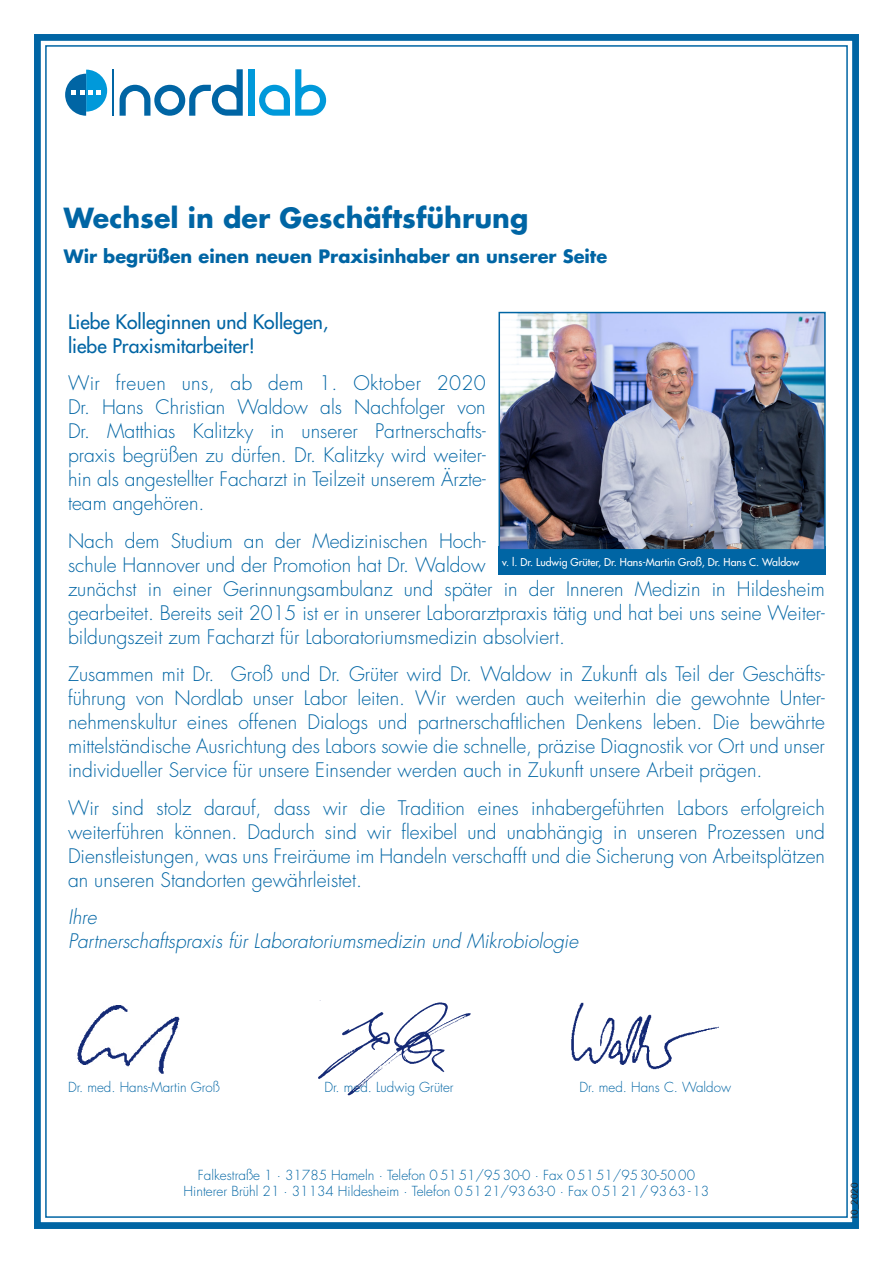
<style>
.page{position:relative;width:893px;height:1263px;background:#fff}
.page>*{position:absolute;margin:0;border:0;box-sizing:border-box;transform-origin:0 0}
.t1{font:700 27px "Futura Std";color:#0065a4}
.t2{font:300 19.5px/24px "Futura Std";color:#0065a4;text-align:justify}
.t3{font:italic 300 19.5px/24px "Futura Std";color:#0065a4}
.t4{font:500 19.5px/24px "Futura Std";color:#0065a4}
.t5{font:700 18px "Futura Std";color:#0065a4}
.t6{font:300 13.5px/16.5px "Futura Std";color:#0065a4;text-align:center}
.t7{font:500 10.5px "Futura Std";color:#fff}
.t8{font:9px "Futura Std";color:#231f20}
</style>
<div class="page">
<div style="left:34px;top:34px;width:825px;height:1195px;border:7px solid #0065a4"></div>
<hr style="left:113px;top:69px;width:1px;height:47px;background:#0065a4">
<svg style="left:65px;top:70px;width:42px;height:46px"></svg>
<div style="left:248px;top:69px;width:6px;height:47px;background:#0099da"></div>
<svg style="left:259px;top:69px;width:67px;height:47px"></svg>
<svg style="left:120px;top:69px;width:123px;height:47px"></svg>
<img style="left:77px;top:1005px;width:103px;height:69px">
<img style="left:318px;top:1000px;width:153px;height:96px">
<img style="left:571px;top:1002px;width:147px;height:68px">
<div style="left:499px;top:546px;width:327px;height:29px;background:#0065a4"></div>
<img style="left:501px;top:315px;width:322px;height:233px">
<div style="left:498px;top:312px;width:328px;height:239px;border:2px solid #0065a4"></div>
<h1 class="t1" style="left:64px;top:200px;width:466px">Wechsel in der Geschäftsführung</h1>
<p class="t5" style="left:64px;top:244px;width:545px">Wir begrüßen einen neuen Praxisinhaber an unserer Seite</p>
<p class="t4" style="left:68px;top:310px;width:262px">Liebe Kolleginnen und Kollegen, liebe Praxismitarbeiter!</p>
<p class="t2" style="left:68px;top:372px;width:419px">Wir freuen uns, ab dem 1. Oktober 2020<br>Dr. Hans Christian Waldow als Nachfolger von Dr. Matthias Kalitzky in unserer Partnerschafts&shy;praxis begrüßen zu dürfen. Dr. Kalitzky wird weiter&shy;hin als angestellter Facharzt in Teilzeit unserem Ärzte&shy;team angehören.</p>
<p class="t2" style="left:68px;top:529px;width:758px;text-align:left">Nach dem Studium an der Medizinischen Hoch-<br>schule Hannover und der Promotion hat Dr. Waldow<br>zunächst in einer Gerinnungsambulanz und später in der Inneren Medizin in Hildesheim gearbeitet. Bereits seit 2015 ist er in unserer Laborarztpraxis tätig und hat bei uns seine Weiter&shy;bildungszeit zum Facharzt für Laboratoriumsmedizin absolviert.</p>
<p class="t2" style="left:68px;top:663px;width:758px">Zusammen mit Dr. Groß und Dr. Grüter wird Dr. Waldow in Zukunft als Teil der Geschäfts&shy;führung von Nordlab unser Labor leiten. Wir werden auch weiterhin die gewohnte Unter&shy;nehmenskultur eines offenen Dialogs und partnerschaftlichen Denkens leben. Die bewährte mittelständische Ausrichtung des Labors sowie die schnelle, präzise Diagnostik vor Ort und unser individueller Service für unsere Einsender werden auch in Zukunft unsere Arbeit prägen.</p>
<p class="t2" style="left:68px;top:796px;width:758px">Wir sind stolz darauf, dass wir die Tradition eines inhabergeführten Labors erfolgreich weiterführen können. Dadurch sind wir flexibel und unabhängig in unseren Prozessen und Dienstleistungen, was uns Freiräume im Handeln verschafft und die Sicherung von Arbeitsplätzen an unseren Standorten gewährleistet.</p>
<p class="t3" style="left:68px;top:906px;width:512px">Ihre<br>Partnerschaftspraxis für Laboratoriumsmedizin und Mikrobiologie</p>
<p class="t7" style="left:502px;top:556px;width:299px">v. l. Dr. Ludwig Grüter, Dr. Hans-Martin Groß, Dr. Hans C. Waldow</p>
<p class="t6" style="left:68px;top:1079px;width:154px">Dr. med. Hans-Martin Groß</p>
<p class="t6" style="left:325px;top:1079px;width:131px">Dr. med. Ludwig Grüter</p>
<p class="t6" style="left:580px;top:1079px;width:153px">Dr. med. Hans C. Waldow</p>
<p class="t6" style="left:184px;top:1167px;width:527px">Falkestraße 1 · 31785 Hameln · Telefon 05151/9530-0 · Fax 05151/9530-5000<br>Hinterer Brühl 21 · 31134 Hildesheim · Telefon 05121/9363-0 · Fax 05121/9363-13</p>
<p class="t8" style="left:849px;top:1220px;width:39px;rotate:-90deg">10_2020</p>
</div>
